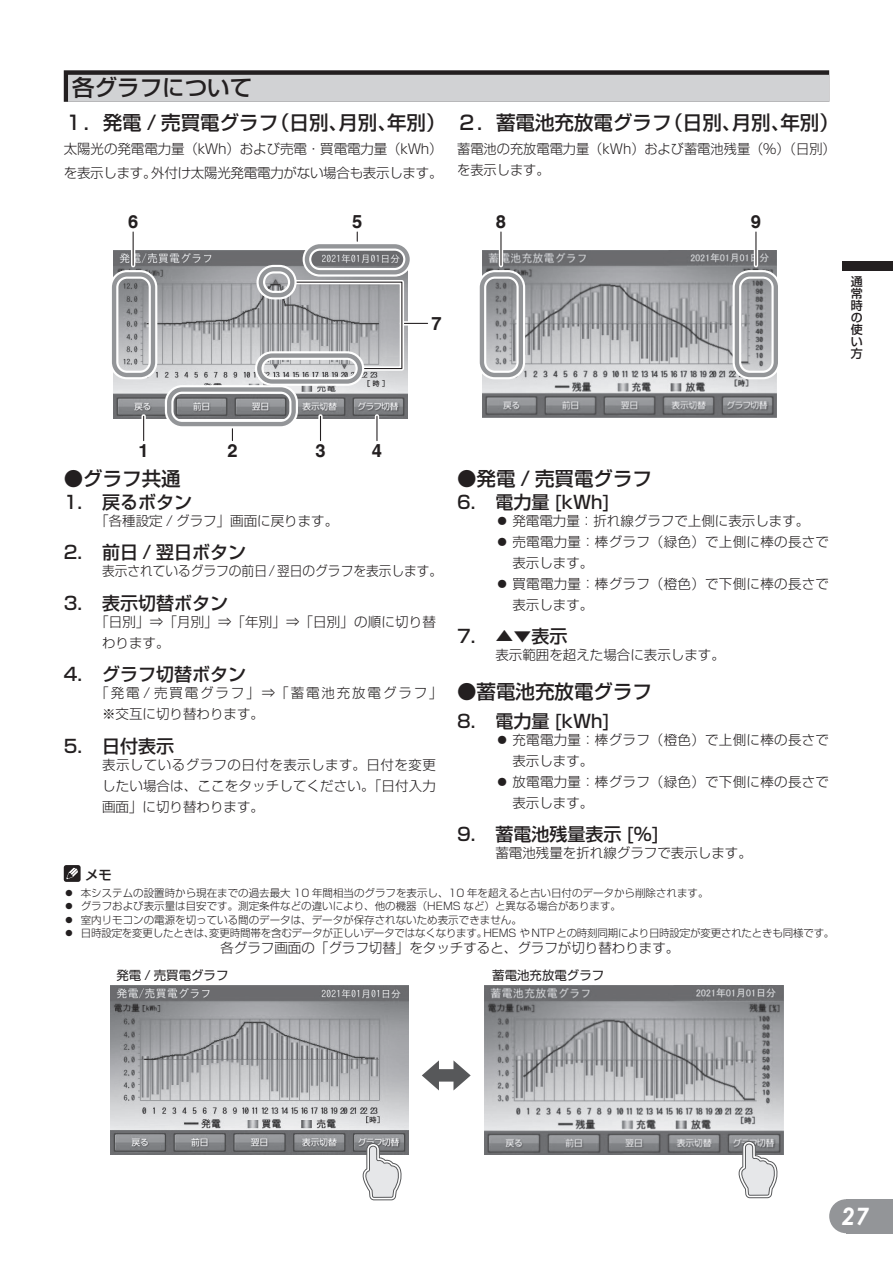
<style>
.page{position:relative;width:893px;height:1263px;background:#fff}
.page>*{position:absolute;margin:0;border:0;box-sizing:border-box;transform-origin:0 0}
.t1{font:italic 700 24px "Century Gothic";color:#fff}
.t2{font:500 22.5px "Shin Go Pro";color:#231f20}
.t3{font:500 19.5px "Shin Go Pro";color:#231f20}
.t4{font:700 18.3px "Helvetica LT";color:#231f20}
.t5{font:500 18px "Shin Go Pro";color:#231f20}
.t6{font:300 13.5px/21px "Shin Go Pro";color:#231f20}
.t7{font:300 13.5px "Shin Go Pro";letter-spacing:.025em;color:#231f20}
.t8{font:300 13.5px/24px "Shin Go Pro";letter-spacing:-.02em;color:#231f20}
.t9{font:300 13.5px/21px "Shin Go Pro";letter-spacing:.14em;color:#231f20}
.t10{font:300 13.5px "Shin Go Pro";color:#231f20;scale:.94 1}
.t11{font:500 13.5px "Shin Go Pro";color:#231f20}
.t12{font:12.45px "Shin Go Pro";color:#231f20}
.t13{font:500 12px/12px "Shin Go Pro";color:#231f20;text-align:justify}
.t14{font:300 10.5px/13.5px "Shin Go Pro";color:#231f20}
</style>
<div class="page">
<div style="left:846px;top:1199px;width:47px;height:34px;background:#939598"></div>
<div style="left:829px;top:1199px;width:34px;height:34px;background:#939598;border-radius:50%"></div>
<div style="left:842px;top:261px;width:51px;height:10px;background:#231f20"></div>
<img style="left:482px;top:251px;width:294px;height:167px">
<img style="left:114px;top:251px;width:294px;height:167px">
<svg style="left:141px;top:416px;width:5px;height:25px"></svg>
<svg style="left:143px;top:416px;width:1px;height:25px"></svg>
<svg style="left:131px;top:232px;width:4px;height:33px"></svg>
<hr style="left:133px;top:232px;width:1px;height:33px;background:#231f20">
<svg style="left:231px;top:428px;width:1px;height:13px"></svg>
<svg style="left:232px;top:428px;width:1px;height:13px"></svg>
<div style="left:318px;top:416px;width:5px;height:25px;background:#f5f5f5"></div>
<svg style="left:320px;top:416px;width:1px;height:25px"></svg>
<svg style="left:375px;top:416px;width:4px;height:25px"></svg>
<svg style="left:376px;top:416px;width:1px;height:25px"></svg>
<svg style="left:356px;top:232px;width:2px;height:9px"></svg>
<svg style="left:289px;top:278px;width:139px;height:95px"></svg>
<div style="left:110px;top:270px;width:47px;height:109px;border:9px solid #fff;border-radius:13px"></div>
<div style="left:112px;top:272px;width:43px;height:105px;border:4px solid #939598;border-radius:13px"></div>
<svg style="left:499px;top:232px;width:4px;height:33px"></svg>
<hr style="left:500px;top:232px;width:1px;height:33px;background:#231f20">
<div style="left:478px;top:270px;width:47px;height:109px;border:9px solid #fff;border-radius:13px"></div>
<div style="left:480px;top:272px;width:43px;height:105px;border:4px solid #939598;border-radius:13px"></div>
<svg style="left:754px;top:232px;width:4px;height:33px"></svg>
<hr style="left:755px;top:232px;width:1px;height:33px;background:#231f20">
<div style="left:733px;top:270px;width:47px;height:109px;border:9px solid #fff;border-radius:13px"></div>
<div style="left:735px;top:272px;width:43px;height:105px;border:4px solid #939598;border-radius:13px"></div>
<div style="left:303px;top:242px;width:109px;height:35px;border:9px solid #fff;border-radius:13px"></div>
<div style="left:305px;top:244px;width:105px;height:30px;border:4px solid #939598;border-radius:13px"></div>
<div style="left:256px;top:265px;width:41px;height:34px;border:9px solid #fff;border-radius:13px"></div>
<div style="left:259px;top:267px;width:35px;height:30px;border:4px solid #939598;border-radius:13px"></div>
<div style="left:165px;top:385px;width:133px;height:43px;border:9px solid #fff;border-radius:13px"></div>
<div style="left:167px;top:387px;width:129px;height:39px;border:4px solid #939598;border-radius:13px"></div>
<div style="left:255px;top:351px;width:109px;height:35px;border:9px solid #fff;border-radius:13px"></div>
<div style="left:257px;top:353px;width:105px;height:31px;border:4px solid #939598;border-radius:13px"></div>
<svg style="left:64px;top:70px;width:765px;height:32px;fill:#231f20"></svg>
<div style="left:68px;top:75px;width:761px;height:27px;background:#d1d2d4"></div>
<div style="left:64px;top:865px;width:17px;height:17px;background:#231f20;border-radius:3px"></div>
<svg style="left:66px;top:868px;width:12px;height:11px"></svg>
<img style="left:485px;top:986px;width:298px;height:169px">
<img style="left:110px;top:986px;width:299px;height:169px">
<svg style="left:422px;top:1060px;width:49px;height:30px"></svg>
<svg style="left:363px;top:1143px;width:38px;height:57px"></svg>
<svg style="left:739px;top:1141px;width:38px;height:57px"></svg>
<h2 class="t2" style="left:72px;top:69px;width:182px">各グラフについて</h2>
<h3 class="t3" style="left:64px;top:106px;width:383px">１．発電 / 売買電グラフ（日別、月別、年別）</h3>
<p class="t8" style="left:64px;top:135px;width:380px">太陽光の発電電力量（kWh）および売電・買電電力量（kWh）を表示します。外付け太陽光発電電力がない場合も表示します。</p>
<h3 class="t4" style="left:128px;top:210px;width:12px">6</h3>
<h3 class="t4" style="left:352px;top:210px;width:12px">5</h3>
<h3 class="t3" style="left:457px;top:106px;width:383px">２．蓄電池充放電グラフ（日別、月別、年別）</h3>
<p class="t6" style="left:457px;top:137px;width:380px">蓄電池の充放電電力量（kWh）および蓄電池残量（%）（日別）を表示します。</p>
<h3 class="t4" style="left:496px;top:210px;width:12px">8</h3>
<h3 class="t4" style="left:751px;top:210px;width:12px">9</h3>
<h3 class="t4" style="left:431px;top:312px;width:12px">7</h3>
<p class="t13" style="left:851px;top:274px;width:13px">通常時の使い方</p>
<h3 class="t4" style="left:139px;top:440px;width:12px">1</h3>
<h3 class="t4" style="left:227px;top:440px;width:12px">2</h3>
<h3 class="t4" style="left:315px;top:440px;width:12px">3</h3>
<h3 class="t4" style="left:372px;top:440px;width:12px">4</h3>
<h3 class="t3" style="left:64px;top:462px;width:118px">●グラフ共通</h3>
<h3 class="t3" style="left:457px;top:462px;width:196px">●発電 / 売買電グラフ</h3>
<h3 class="t5" style="left:64px;top:487px;width:130px">1. 戻るボタン</h3>
<p class="t6" style="left:95px;top:508px;width:245px">「各種設定 / グラフ」画面に戻ります。</p>
<h3 class="t5" style="left:64px;top:538px;width:184px">2. 前日 / 翌日ボタン</h3>
<p class="t10" style="left:102px;top:560px;width:363px">表示されているグラフの前日/翌日のグラフを表示します。</p>
<h3 class="t5" style="left:64px;top:588px;width:166px">3. 表示切替ボタン</h3>
<p class="t6" style="left:102px;top:609px;width:335px;text-indent:-7px">「日別」⇒「月別」⇒「年別」⇒「日別」の順に切り替わります。</p>
<h3 class="t5" style="left:64px;top:660px;width:184px">4. グラフ切替ボタン</h3>
<p class="t9" style="left:102px;top:681px;width:342px;text-indent:-7px">「発電 / 売買電グラフ」⇒「蓄電池充放電グラフ」※交互に切り替わります。</p>
<h3 class="t5" style="left:64px;top:731px;width:112px">5. 日付表示</h3>
<p class="t6" style="left:102px;top:753px;width:335px;text-align:justify">表示しているグラフの日付を表示します。日付を変更したい場合は、ここをタッチしてください。「日付入力画面」に切り替わります。</p>
<h3 class="t5" style="left:457px;top:487px;width:155px">6. 電力量 [kWh]</h3>
<p class="t6" style="left:495px;top:508px;width:316px">⿟ 発電電力量：折れ線グラフで上側に表示します。</p>
<p class="t7" style="left:495px;top:531px;width:335px">⿟ 売電電力量：棒グラフ（緑色）で上側に棒の長さで</p>
<p class="t6" style="left:512px;top:550px;width:82px">表示します。</p>
<p class="t7" style="left:495px;top:573px;width:335px">⿟ 買電電力量：棒グラフ（橙色）で下側に棒の長さで</p>
<p class="t6" style="left:512px;top:593px;width:82px">表示します。</p>
<h3 class="t5" style="left:457px;top:622px;width:112px">7. ▲▼表示</h3>
<p class="t6" style="left:495px;top:643px;width:231px">表示範囲を超えた場合に表示します。</p>
<h3 class="t3" style="left:457px;top:676px;width:196px">●蓄電池充放電グラフ</h3>
<h3 class="t5" style="left:457px;top:706px;width:155px">8. 電力量 [kWh]</h3>
<p class="t7" style="left:495px;top:728px;width:335px">⿟ 充電電力量：棒グラフ（橙色）で上側に棒の長さで</p>
<p class="t6" style="left:512px;top:748px;width:82px">表示します。</p>
<p class="t7" style="left:495px;top:770px;width:335px">⿟ 放電電力量：棒グラフ（緑色）で下側に棒の長さで</p>
<p class="t6" style="left:512px;top:790px;width:82px">表示します。</p>
<h3 class="t5" style="left:457px;top:819px;width:204px">9. 蓄電池残量表示 [%]</h3>
<p class="t6" style="left:495px;top:841px;width:258px">蓄電池残量を折れ線グラフで表示します。</p>
<p class="t11" style="left:85px;top:864px;width:28px">メモ</p>
<p class="t14" style="left:64px;top:885px;width:772px">⿟ 本システムの設置時から現在までの過去最大 10 年間相当のグラフを表示し、10 年を超えると古い日付のデータから削除されます。<br>⿟ グラフおよび表示量は目安です。測定条件などの違いにより、他の機器（HEMS など）と異なる場合があります。<br>⿟ 室内リモコンの電源を切っている間のデータは、データが保存されないため表示できません。<br>⿟ 日時設定を変更したときは、変更時間帯を含むデータが正しいデータではなくなります。HEMS や NTP との時刻同期により日時設定が変更されたときも同様です。</p>
<p class="t6" style="left:220px;top:936px;width:460px">各グラフ画面の「グラフ切替」をタッチすると、グラフが切り替わります。</p>
<p class="t12" style="left:117px;top:965px;width:113px">発電 / 売買電グラフ</p>
<p class="t12" style="left:492px;top:965px;width:113px">蓄電池充放電グラフ</p>
<h1 class="t1" style="left:842px;top:1198px;width:28px">27</h1>
</div>
